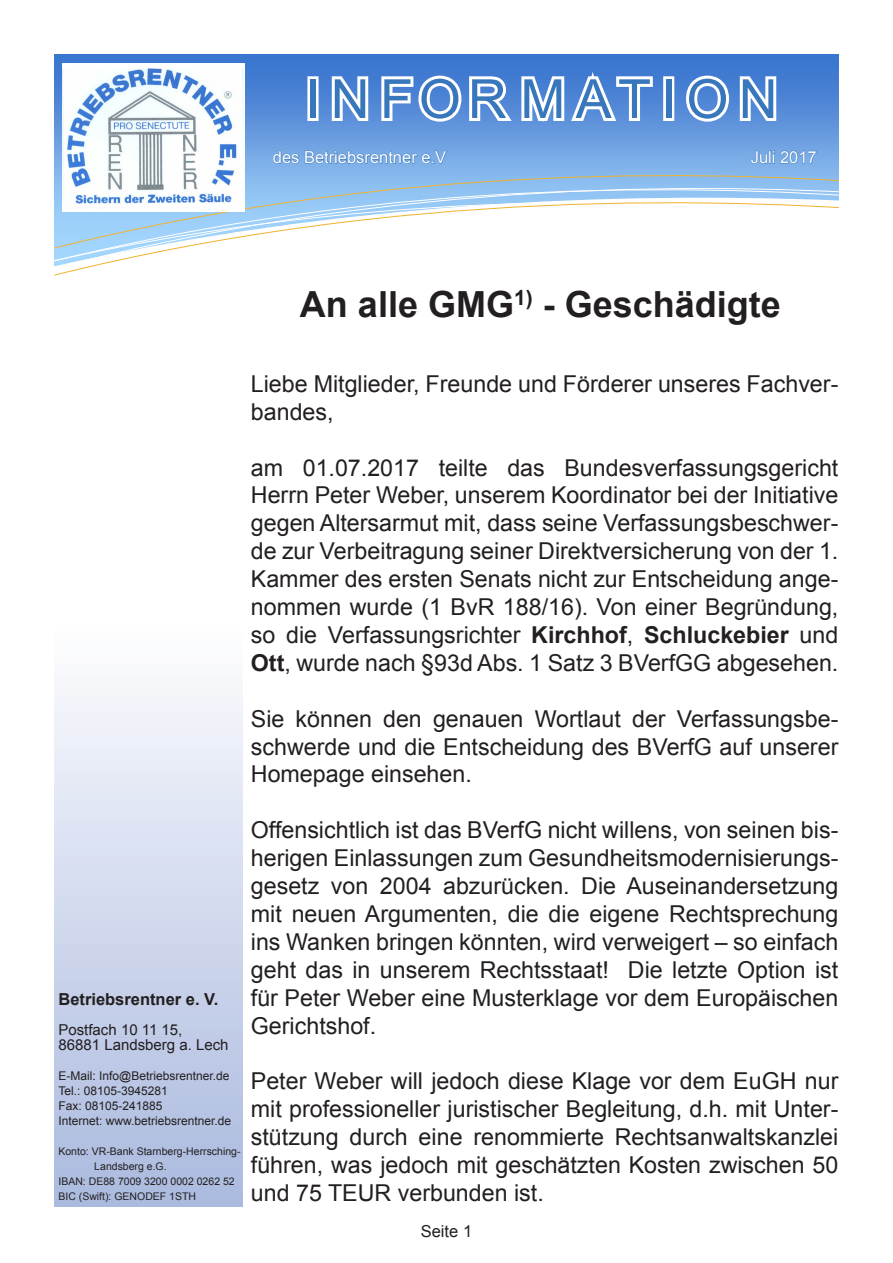
<style>
.page{position:relative;width:893px;height:1263px;background:#fff}
.page>*{position:absolute;margin:0;border:0;box-sizing:border-box;transform-origin:0 0}
.t1{font:54px "Arial";letter-spacing:.19em;color:#3977bc}
.Titel_1{font:700 36px "Arial";color:#231f20}
.Text{font:23.25px/27.9px "Arial";color:#231f20;text-align:justify}
.t2{font:16.5px "Arial";color:#fff}
.t3{font:700 16.5px "Arial";color:#231f20}
.t4{font:16.5px "Arial";color:#231f20}
.t5{font:15px "Arial";color:#231f20}
.t6{font:12px "Arial";color:#231f20}
.t7{font:10.5px/15px "Arial";color:#231f20}
.s1{font-weight:700}
</style>
<div class="page">
<svg style="left:54px;top:687px;width:189px;height:520px;background:#cdd6ec"></svg>
<svg style="left:54px;top:54px;width:785px;height:109px;background:#5c91da"></svg>
<div style="left:54px;top:163px;width:785px;height:13px;background:#83b5eb"></div>
<svg style="left:54px;top:176px;width:785px;height:14px;background:#92bee7"></svg>
<svg style="left:54px;top:190px;width:785px;height:86px"></svg>
<img style="left:63px;top:64px;width:181px;height:148px">
<div style="left:307px;top:76px;width:12px;height:45px;border:6px solid #fff"></div>
<svg style="left:329px;top:68px;width:42px;height:61px"></svg>
<svg style="left:378px;top:54px;width:278px;height:79px"></svg>
<div style="left:663px;top:76px;width:11px;height:45px;border:6px solid #fff"></div>
<svg style="left:682px;top:68px;width:97px;height:61px"></svg>
<svg style="left:273px;top:150px;width:174px;height:14px;background:#5f96d5"></svg>
<svg style="left:750px;top:150px;width:24px;height:14px"></svg>
<svg style="left:780px;top:150px;width:37px;height:14px"></svg>
<p class="t1" style="left:305px;top:64px;width:474px">INFORMATION</p>
<p class="t2" style="left:273px;top:146px;width:175px">des Betriebsrentner e.V</p>
<p class="t2" style="left:751px;top:146px;width:68px">Juli 2017</p>
<p class="Titel_1" style="left:300px;top:280px;width:482px">An alle GMG<sup>1)</sup> - Geschädigte</p>
<p class="t3" style="left:58px;top:988px;width:161px">Betriebsrentner e. V.</p>
<p class="t5" style="left:58px;top:1019px;width:125px">Postfach 10 11 15,</p>
<p class="t5" style="left:58px;top:1034px;width:172px">86881 Landsberg a. Lech</p>
<p class="t6" style="left:58px;top:1067px;width:172px">E-Mail: Info@Betriebsrentner.de</p>
<p class="t6" style="left:58px;top:1082px;width:111px">Tel.: 08105-3945281</p>
<p class="t6" style="left:58px;top:1097px;width:106px">Fax: 08105-241885</p>
<p class="t6" style="left:58px;top:1112px;width:174px">Internet: www.betriebsrentner.de</p>
<p class="t7" style="left:94px;top:1143px;width:148px;text-indent:-36px">Konto: VR-Bank Starnberg-Herrsching-<br>Landsberg e.G.</p>
<p class="t7" style="left:58px;top:1173px;width:178px">IBAN: DE88 7009 3200 0002 0262 52</p>
<p class="t7" style="left:58px;top:1188px;width:139px">BIC (Swift): GENODEF 1STH</p>
<p class="Text" style="left:251px;top:370px;width:589px">Liebe Mitglieder, Freunde und Förderer unseres Fachver&shy;bandes,</p>
<p class="Text" style="left:251px;top:454px;width:589px">am 01.07.2017 teilte das Bundesverfassungsgericht Herrn Peter Weber, unserem Koordinator bei der Initiative gegen Altersarmut mit, dass seine Verfassungsbeschwer&shy;de zur Verbeitragung seiner Direktversicherung von der 1.<br>Kammer des ersten Senats nicht zur Entscheidung ange&shy;nommen wurde (1 BvR 188/16). Von einer Begründung, so die Verfassungsrichter <span class="s1">Kirchhof</span>, <span class="s1">Schluckebier</span> und <span class="s1">Ott</span>, wurde nach §93d Abs. 1 Satz 3 BVerfGG abgesehen.</p>
<p class="Text" style="left:251px;top:705px;width:589px">Sie können den genauen Wortlaut der Verfassungsbe&shy;schwerde und die Entscheidung des BVerfG auf unserer Homepage einsehen.</p>
<p class="Text" style="left:251px;top:816px;width:589px">Offensichtlich ist das BVerfG nicht willens, von seinen bis&shy;herigen Einlassungen zum Gesundheitsmodernisierungs&shy;gesetz von 2004 abzurücken. Die Auseinandersetzung mit neuen Argumenten, die die eigene Rechtsprechung ins Wanken bringen könnten, wird verweigert – so einfach geht das in unserem Rechtsstaat! Die letzte Option ist für Peter Weber eine Musterklage vor dem Europäischen Gerichtshof.</p>
<p class="Text" style="left:251px;top:1067px;width:589px">Peter Weber will jedoch diese Klage vor dem EuGH nur mit professioneller juristischer Begleitung, d.h. mit Unter&shy;stützung durch eine renommierte Rechtsanwaltskanzlei führen, was jedoch mit geschätzten Kosten zwischen 50 und 75 TEUR verbunden ist.</p>
<p class="t4" style="left:421px;top:1220px;width:53px">Seite 1</p>
</div>
